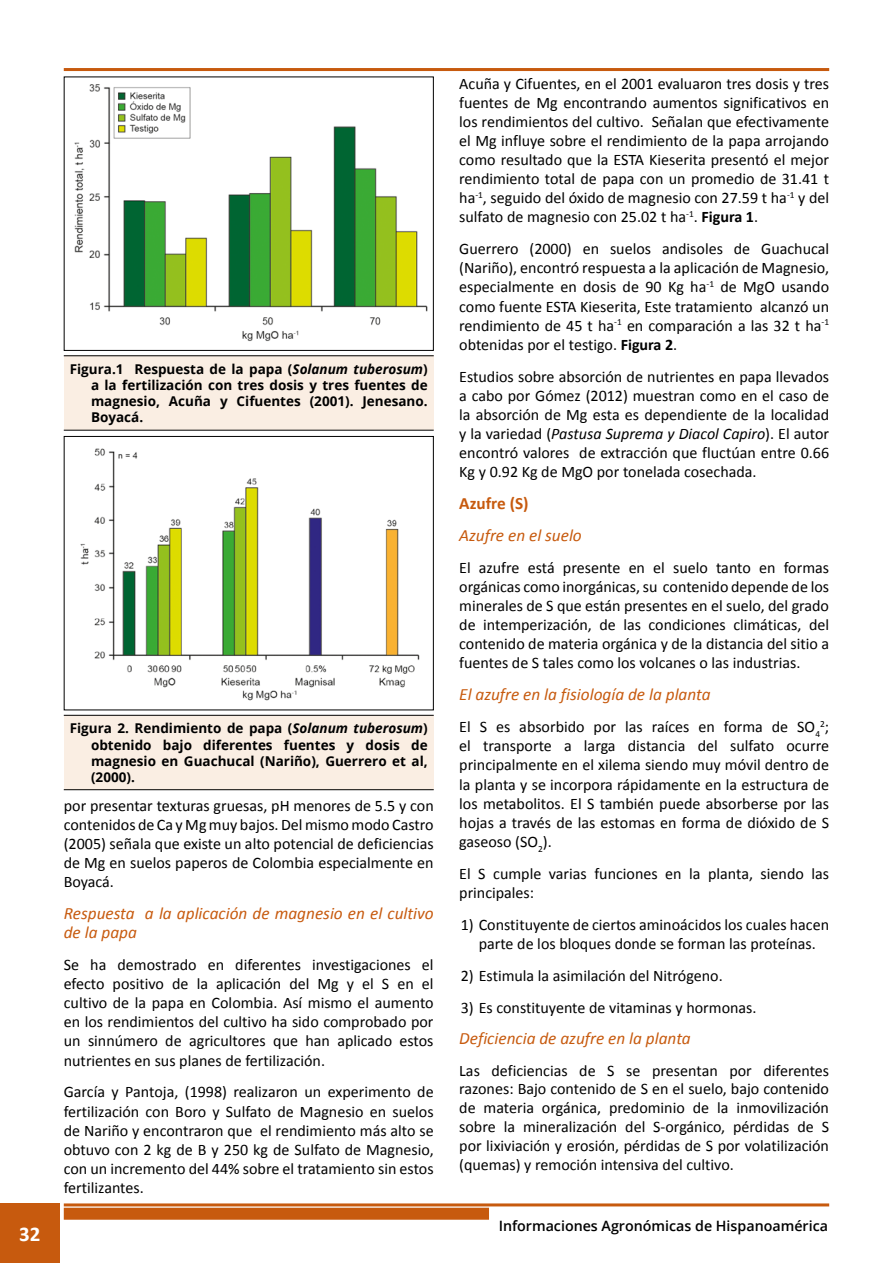
<style>
.page{position:relative;width:893px;height:1263px;background:#fff}
.page>*{position:absolute;margin:0;border:0;box-sizing:border-box;transform-origin:0 0}
.t1{font:700 21px "Calibri";color:#fff}
.t2{font:italic 17.25px/19px "Calibri";color:#c75a0e}
.t3{font:700 17.25px "Calibri";color:#c75a0e}
.t4{font:16.05px/19px "Calibri";color:#000;text-align:justify}
.t5{font:600 14.25px "Open Sans";color:#000}
.t6{font:700 13.5px/16.2px "Open Sans";color:#000;text-align:justify}
.t7{font:9.3px "Calibri";color:#000}
.s1{font-style:italic}
.s2{font-weight:700}
.s3{font-size:16.05px}
</style>
<div class="page">
<hr style="left:64px;top:68px;width:765px;height:3px;background:#c75a0e">
<hr style="left:64px;top:1203px;width:765px;height:3px;background:#c75a0e">
<div style="left:0;top:1203px;width:60px;height:60px;background:#c75a0e"></div>
<div style="left:64px;top:1208px;width:425px;height:12px;background:#c75a0e"></div>
<div style="left:64px;top:356px;width:370px;height:74px;background:#faeee3"></div>
<hr style="left:64px;top:355px;width:370px;height:1px;background:#000">
<hr style="left:64px;top:430px;width:370px;height:1px;background:#000">
<img style="left:74px;top:84px;width:354px;height:258px">
<div style="left:64px;top:77px;width:370px;height:274px;border:1px solid #000"></div>
<div style="left:64px;top:715px;width:370px;height:75px;background:#faeee3"></div>
<hr style="left:64px;top:715px;width:370px;height:1px;background:#000">
<hr style="left:64px;top:789px;width:370px;height:1px;background:#000">
<img style="left:80px;top:448px;width:340px;height:253px">
<div style="left:64px;top:436px;width:370px;height:274px;border:1px solid #000"></div>
<p class="t6" style="left:91px;top:360px;width:338px;text-indent:-21px">Figura.1 Respuesta de la papa (<span class="s1">Solanum tuberosum</span>) a la fertilización con tres dosis y tres fuentes de magnesio, Acuña y Cifuentes (2001). Jenesano.<br>Boyacá.</p>
<h1 class="t1" style="left:19px;top:1221px;width:23px">32</h1>
<p class="t6" style="left:91px;top:720px;width:338px;text-indent:-21px">Figura 2. Rendimiento de papa (<span class="s1">Solanum tuberosum</span>) obtenido bajo diferentes fuentes y dosis de magnesio en Guachucal (Nariño), Guerrero et al, (2000).</p>
<p class="t4" style="left:64px;top:795px;width:371px">por presentar texturas gruesas, pH menores de 5.5 y con contenidos de Ca y Mg muy bajos. Del mismo modo Castro (2005) señala que existe un alto potencial de deficiencias de Mg en suelos paperos de Colombia especialmente en Boyacá.</p>
<p class="t2" style="left:64px;top:903px;width:371px">Respuesta a la aplicación de magnesio en el cultivo de la papa</p>
<p class="t4" style="left:64px;top:954px;width:371px">Se ha demostrado en diferentes investigaciones el efecto positivo de la aplicación del Mg y el S en el cultivo de la papa en Colombia. Así mismo el aumento en los rendimientos del cultivo ha sido comprobado por un sinnúmero de agricultores que han aplicado estos nutrientes en sus planes de fertilización.</p>
<p class="t4" style="left:64px;top:1082px;width:371px">García y Pantoja, (1998) realizaron un experimento de fertilización con Boro y Sulfato de Magnesio en suelos de Nariño y encontraron que el rendimiento más alto se obtuvo con 2 kg de B y 250 kg de Sulfato de Magnesio, con un incremento del 44% sobre el tratamiento sin estos fertilizantes.</p>
<p class="t4" style="left:459px;top:73px;width:371px">Acuña y Cifuentes, en el 2001 evaluaron tres dosis y tres fuentes de Mg encontrando aumentos significativos en los rendimientos del cultivo. Señalan que efectivamente el Mg influye sobre el rendimiento de la papa arrojando como resultado que la ESTA Kieserita presentó el mejor rendimiento total de papa con un promedio de 31.41 t ha<sup>-1</sup>, seguido del óxido de magnesio con 27.59 t ha<sup>-1</sup> y del sulfato de magnesio con 25.02 t ha<sup>-1</sup>. <span class="s2">Figura 1</span>.</p>
<p class="t4" style="left:459px;top:239px;width:371px">Guerrero (2000) en suelos andisoles de Guachucal (Nariño), encontró respuesta a la aplicación de Magnesio, especialmente en dosis de 90 Kg ha<sup>-1</sup> de MgO usando como fuente ESTA Kieserita, Este tratamiento alcanzó un rendimiento de 45 t ha<sup>-1</sup> en comparación a las 32 t ha<sup>-1 </sup>obtenidas por el testigo. <span class="s2">Figura 2</span>.</p>
<p class="t4" style="left:459px;top:366px;width:371px">Estudios sobre absorción de nutrientes en papa llevados a cabo por Gómez (2012) muestran como en el caso de la absorción de Mg esta es dependiente de la localidad y la variedad (<span class="s1">Pastusa Suprema y Diacol Capiro</span>). El autor encontró valores de extracción que fluctúan entre 0.66<br>Kg y 0.92 Kg de MgO por tonelada cosechada.</p>
<p class="t3" style="left:459px;top:492px;width:71px">Azufre (S)</p>
<p class="t2" style="left:459px;top:525px;width:124px">Azufre en el suelo</p>
<p class="t4" style="left:459px;top:557px;width:371px">El azufre está presente en el suelo tanto en formas orgánicas como inorgánicas, su contenido depende de los minerales de S que están presentes en el suelo, del grado de intemperización, de las condiciones climáticas, del contenido de materia orgánica y de la distancia del sitio a fuentes de S tales como los volcanes o las industrias.</p>
<p class="t2" style="left:459px;top:684px;width:253px">El azufre en la fisiología de la planta</p>
<p class="t4" style="left:459px;top:716px;width:362px">El S es absorbido por las raíces en forma de SO<sub>4</sub></p>
<p class="t7" style="left:820px;top:718px;width:11px">2<span class="s3">;</span></p>
<p class="t4" style="left:459px;top:736px;width:371px">el transporte a larga distancia del sulfato ocurre principalmente en el xilema siendo muy móvil dentro de la planta y se incorpora rápidamente en la estructura de los metabolitos. El S también puede absorberse por las hojas a través de las estomas en forma de dióxido de S gaseoso (SO<sub>2</sub>).</p>
<p class="t4" style="left:459px;top:863px;width:371px">El S cumple varias funciones en la planta, siendo las principales:</p>
<p class="t4" style="left:461px;top:914px;width:370px;text-align:center">1) Constituyente de ciertos aminoácidos los cuales hacen parte de los bloques donde se forman las proteínas.</p>
<p class="t4" style="left:461px;top:965px;width:263px">2) Estimula la asimilación del Nitrógeno.</p>
<p class="t4" style="left:461px;top:997px;width:297px">3) Es constituyente de vitaminas y hormonas.</p>
<p class="t2" style="left:459px;top:1028px;width:233px">Deficiencia de azufre en la planta</p>
<p class="t4" style="left:459px;top:1060px;width:371px">Las deficiencias de S se presentan por diferentes razones: Bajo contenido de S en el suelo, bajo contenido de materia orgánica, predominio de la inmovilización sobre la mineralización del S-orgánico, pérdidas de S por lixiviación y erosión, pérdidas de S por volatilización (quemas) y remoción intensiva del cultivo.</p>
<p class="t5" style="left:499px;top:1216px;width:331px">Informaciones Agronómicas de Hispanoamérica</p>
</div>
